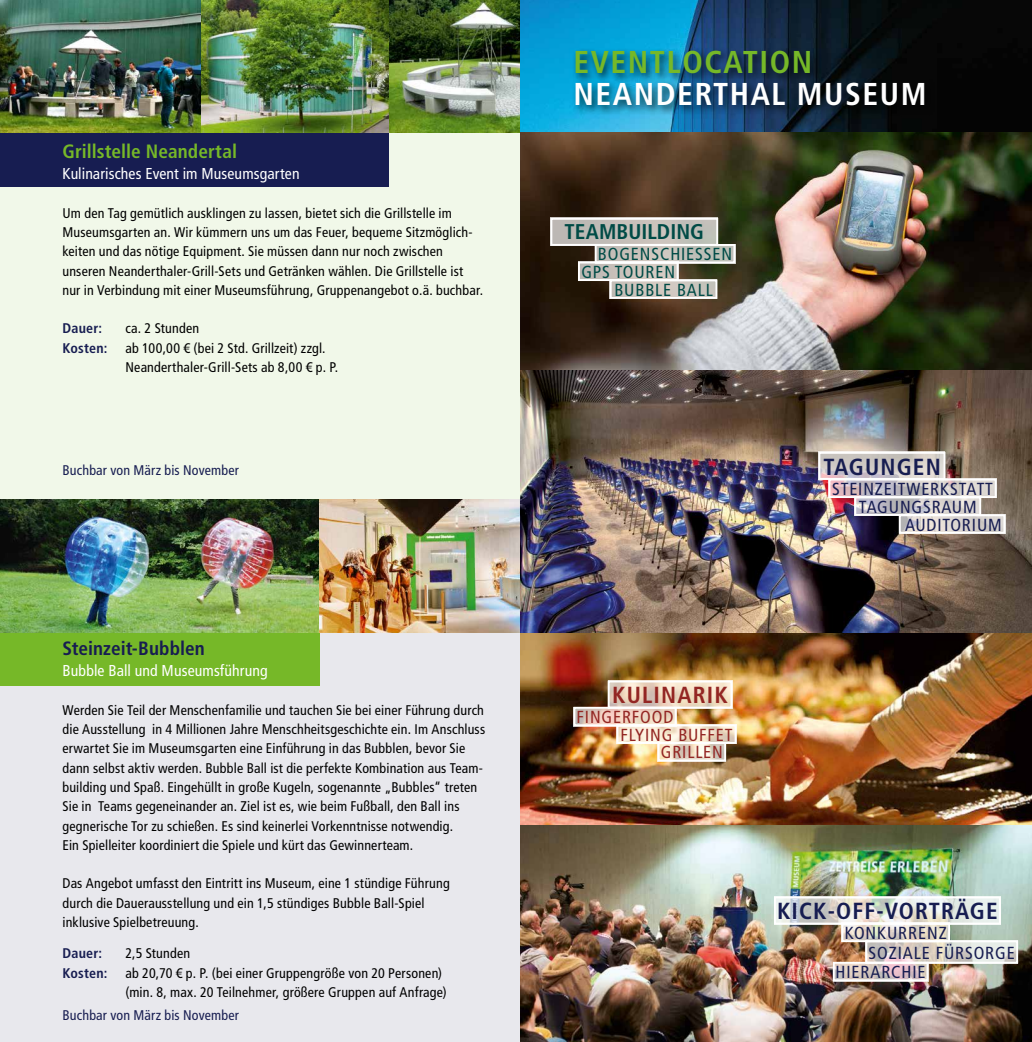
<style>
.page{position:relative;width:1032px;height:1042px;background:#fff}
.page>*{position:absolute;margin:0;border:0;box-sizing:border-box;transform-origin:0 0}
.t1{font:700 condensed 31.68px "Frutiger LT Std";letter-spacing:.05em;color:#fff}
.t2{font:700 condensed 31.68px "Frutiger LT Std";letter-spacing:.05em;color:#76b828}
.t3{font:700 condensed 23.28px "Frutiger LT Std";letter-spacing:.05em;color:#171d51}
.t4{font:700 condensed 23.28px "Frutiger LT Std";letter-spacing:.05em;color:#932623}
.t5{font:700 condensed 21.35px "Frutiger LT Std";color:#004b46}
.t6{font:700 condensed 19.25px "Frutiger LT Std";letter-spacing:.005em;color:#76b828}
.t7{font:700 condensed 19.25px "Frutiger LT Std";color:#171d51}
.t8{font:condensed 17.5px "Frutiger LT Std";letter-spacing:.05em;color:#171d51}
.t9{font:condensed 17.5px/17.5px "Frutiger LT Std";letter-spacing:.05em;color:#004b46}
.t10{font:condensed 17.5px "Frutiger LT Std";letter-spacing:.05em;color:#932623}
.t11{font:condensed 15.75px "Frutiger LT Std";letter-spacing:.005em;color:#fff}
.t12{font:condensed 14px/19.2px "Frutiger LT Std";letter-spacing:.01em;color:#000}
.t13{font:condensed 14px "Frutiger LT Std";letter-spacing:.01em;color:#171d51}
.t14{font:700 condensed 14px "Frutiger LT Std";letter-spacing:.015em;color:#171d51}
</style>
<div class="page">
<div style="left:0;top:0;width:521px;height:499px;background:#f1f8e9"></div>
<div style="left:0;top:499px;width:521px;height:543px;background:#e8e8ed"></div>
<div style="left:0;top:633px;width:320px;height:53px;background:#76b828"></div>
<div style="left:0;top:133px;width:388px;height:53px;background:#171d51"></div>
<img style="left:0;top:499px;width:320px;height:133px">
<img style="left:0;top:0;width:1032px;height:133px">
<img style="left:320px;top:499px;width:201px;height:134px">
<div style="left:571px;top:47px;width:364px;height:70px;background:#000;opacity:.75"></div>
<img style="left:521px;top:133px;width:511px;height:693px">
<div style="left:550px;top:218px;width:168px;height:28px;background:#c1beb8"></div>
<div style="left:550px;top:218px;width:168px;height:28px;border:2px solid #fff"></div>
<div style="left:595px;top:244px;width:140px;height:19px;background:linear-gradient(to right,#cabfba,#c1c4bb)"></div>
<div style="left:578px;top:262px;width:100px;height:19px;background:linear-gradient(to right,#bbb6b2,#dacfc6)"></div>
<svg style="left:610px;top:279px;width:107px;height:20px;fill:#d1c8c0"></svg>
<svg style="left:608px;top:680px;width:124px;height:28px"></svg>
<svg style="left:573px;top:707px;width:103px;height:19px"></svg>
<svg style="left:616px;top:724px;width:120px;height:20px"></svg>
<svg style="left:658px;top:742px;width:68px;height:19px"></svg>
<img style="left:521px;top:826px;width:511px;height:216px">
<svg style="left:774px;top:896px;width:227px;height:28px"></svg>
<svg style="left:841px;top:922px;width:109px;height:20px"></svg>
<svg style="left:833px;top:962px;width:95px;height:19px"></svg>
<svg style="left:865px;top:940px;width:153px;height:23px"></svg>
<img style="left:521px;top:371px;width:511px;height:261px">
<svg style="left:818px;top:452px;width:127px;height:28px"></svg>
<svg style="left:899px;top:514px;width:106px;height:20px"></svg>
<svg style="left:854px;top:498px;width:127px;height:18px"></svg>
<svg style="left:828px;top:478px;width:168px;height:20px"></svg>
<h3 class="t6" style="left:63px;top:140px;width:176px">Grillstelle Neandertal</h3>
<p class="t11" style="left:63px;top:165px;width:239px">Kulinarisches Event im Museumsgarten</p>
<p class="t12" style="left:63px;top:203px;width:422px">Um den Tag gemütlich ausklingen zu lassen, bietet sich die Grillstelle im Museumsgarten an. Wir kümmern uns um das Feuer, bequeme Sitzmöglich&shy;keiten und das nötige Equipment. Sie müssen dann nur noch zwischen unseren Neanderthaler-Grill-Sets und Getränken wählen. Die Grillstelle ist nur in Verbindung mit einer Museumsführung, Gruppenangebot o.ä. buchbar.</p>
<p class="t14" style="left:63px;top:320px;width:41px">Dauer:</p>
<p class="t12" style="left:126px;top:319px;width:75px">ca. 2 Stunden</p>
<p class="t14" style="left:63px;top:339px;width:47px">Kosten:</p>
<p class="t12" style="left:126px;top:338px;width:214px">ab 100,00 € (bei 2 Std. Grillzeit) zzgl.<br>Neanderthaler-Grill-Sets ab 8,00 € p. P.</p>
<p class="t13" style="left:63px;top:462px;width:178px">Buchbar von März bis November</p>
<h3 class="t7" style="left:63px;top:637px;width:144px">Steinzeit-Bubblen</h3>
<p class="t11" style="left:63px;top:662px;width:207px">Bubble Ball und Museumsführung</p>
<p class="t12" style="left:63px;top:700px;width:424px">Werden Sie Teil der Menschenfamilie und tauchen Sie bei einer Führung durch die Ausstellung in 4 Millionen Jahre Menschheitsgeschichte ein. Im Anschluss erwartet Sie im Museumsgarten eine Einführung in das Bubblen, bevor Sie dann selbst aktiv werden. Bubble Ball ist die perfekte Kombination aus Team&shy;building und Spaß. Eingehüllt in große Kugeln, sogenannte „Bubbles“ treten Sie in Teams gegeneinander an. Ziel ist es, wie beim Fußball, den Ball ins gegnerische Tor zu schießen. Es sind keinerlei Vorkenntnisse notwendig.<br>Ein Spielleiter koordiniert die Spiele und kürt das Gewinnerteam.</p>
<p class="t12" style="left:63px;top:874px;width:389px">Das Angebot umfasst den Eintritt ins Museum, eine 1 stündige Führung durch die Dauerausstellung und ein 1,5 stündiges Bubble Ball-Spiel inklusive Spielbetreuung.</p>
<p class="t14" style="left:63px;top:945px;width:41px">Dauer:</p>
<p class="t12" style="left:126px;top:944px;width:66px">2,5 Stunden</p>
<p class="t14" style="left:63px;top:964px;width:47px">Kosten:</p>
<p class="t12" style="left:126px;top:963px;width:323px">ab 20,70 € p. P. (bei einer Gruppengröße von 20 Personen) (min. 8, max. 20 Teilnehmer, größere Gruppen auf Anfrage)</p>
<p class="t13" style="left:63px;top:1006px;width:178px">Buchbar von März bis November</p>
<h1 class="t2" style="left:573px;top:43px;width:240px">EVENTLOCATION</h1>
<h1 class="t1" style="left:573px;top:75px;width:355px">NEANDERTHAL MUSEUM</h1>
<h3 class="t5" style="left:565px;top:219px;width:141px">TEAMBUILDING</h3>
<p class="t9" style="left:581px;top:246px;width:152px;text-indent:17px">BOGENSCHIESSEN<br>GPS TOUREN</p>
<p class="t9" style="left:614px;top:281px;width:100px">BUBBLE BALL</p>
<h2 class="t3" style="left:823px;top:453px;width:119px">TAGUNGEN</h2>
<p class="t8" style="left:832px;top:478px;width:162px">STEINZEITWERKSTATT</p>
<p class="t8" style="left:859px;top:496px;width:119px">TAGUNGSRAUM</p>
<p class="t8" style="left:905px;top:514px;width:98px">AUDITORIUM</p>
<h2 class="t4" style="left:612px;top:681px;width:117px">KULINARIK</h2>
<p class="t10" style="left:577px;top:707px;width:98px">FINGERFOOD</p>
<p class="t10" style="left:620px;top:724px;width:114px">FLYING BUFFET</p>
<p class="t10" style="left:661px;top:742px;width:64px">GRILLEN</p>
<h2 class="t3" style="left:777px;top:897px;width:222px">KICK-OFF-VORTRÄGE</h2>
<p class="t8" style="left:845px;top:922px;width:103px">KONKURRENZ</p>
<p class="t8" style="left:835px;top:962px;width:91px">HIERARCHIE</p>
<p class="t8" style="left:868px;top:942px;width:148px">SOZIALE FÜRSORGE</p>
</div>
